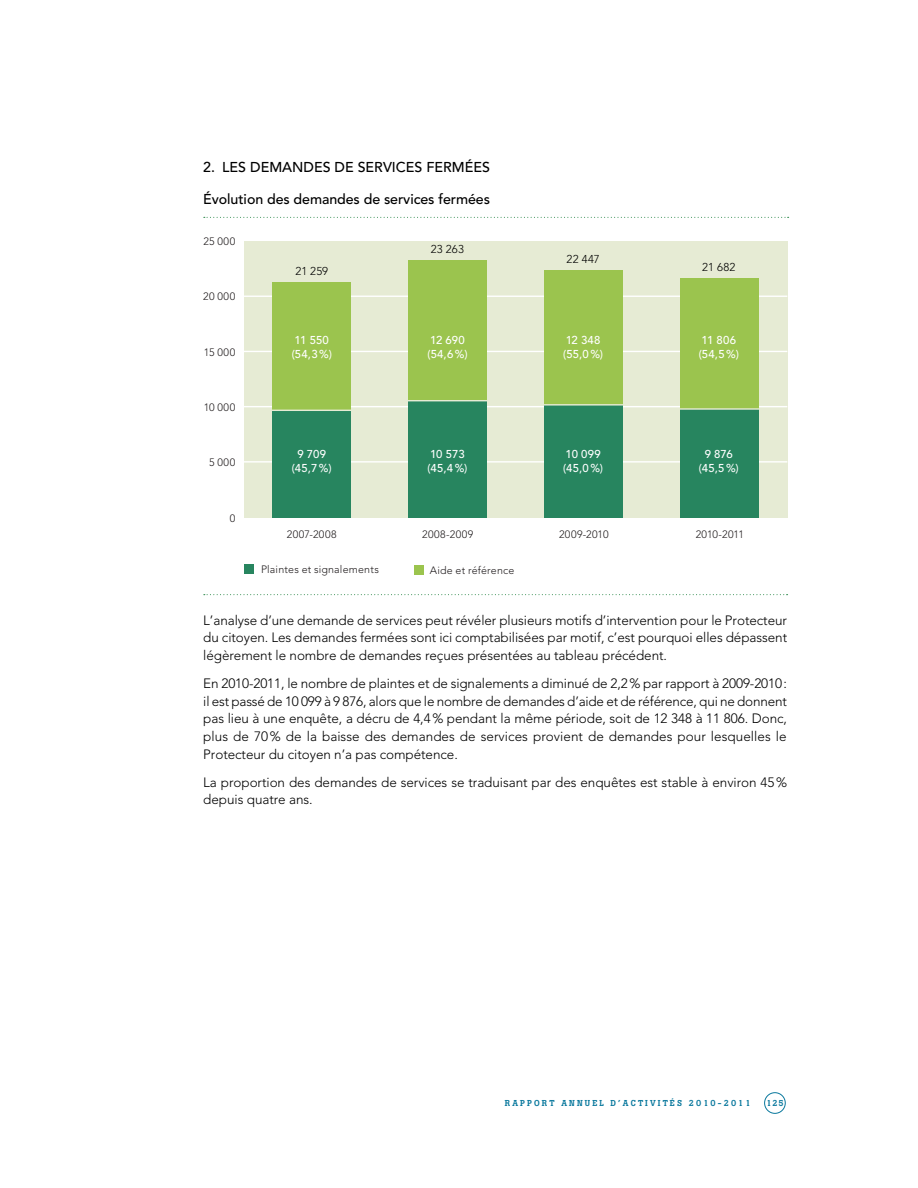
<style>
.page{position:relative;width:918px;height:1188px;background:#fff}
.page>*{position:absolute;margin:0;border:0;box-sizing:border-box;transform-origin:0 0}
.t1{font:500 14.25px "Avenir";letter-spacing:-.005em;color:#000}
.t2{font:300 13.5px/17.7px "Avenir";letter-spacing:-.005em;color:#000;text-align:justify}
.t3{font:500 11.4px/13.8px "Avenir";letter-spacing:-.035em;color:#fff}
.t4{font:300 11.4px "Avenir";color:#000}
.t5{font:300 10.65px "Avenir";letter-spacing:.02em;color:#231f20}
.t6{font:500 8.55px "Boton";letter-spacing:.25em;color:#09789d}
</style>
<div class="page">
<svg style="left:204px;top:217px;width:585px;height:1px"></svg>
<svg style="left:204px;top:594px;width:584px;height:1px"></svg>
<div style="left:244px;top:241px;width:543px;height:277px;background:#e6ebd4"></div>
<hr style="left:244px;top:296px;width:543px;height:1px;background:#fff">
<hr style="left:244px;top:351px;width:543px;height:1px;background:#fff">
<hr style="left:244px;top:406px;width:543px;height:1px;background:#fff">
<hr style="left:244px;top:461px;width:543px;height:2px;background:#fff">
<div style="left:272px;top:410px;width:79px;height:108px;background:#27855f"></div>
<div style="left:272px;top:282px;width:79px;height:128px;background:#9bc44e"></div>
<div style="left:544px;top:405px;width:79px;height:113px;background:#27855f"></div>
<div style="left:544px;top:270px;width:79px;height:135px;background:#9bc44e"></div>
<div style="left:680px;top:409px;width:79px;height:109px;background:#27855f"></div>
<div style="left:680px;top:278px;width:79px;height:131px;background:#9bc44e"></div>
<div style="left:408px;top:400px;width:79px;height:118px;background:#27855f"></div>
<div style="left:408px;top:261px;width:79px;height:140px;background:#9bc44e"></div>
<hr style="left:269px;top:410px;width:87px;height:1px;background:#e6ebd4">
<hr style="left:403px;top:400px;width:86px;height:1px;background:#e6ebd4">
<hr style="left:674px;top:408px;width:87px;height:2px;background:#e6ebd4">
<div style="left:414px;top:565px;width:10px;height:10px;background:#9bc44e"></div>
<div style="left:244px;top:564px;width:10px;height:10px;background:#27855f"></div>
<hr style="left:542px;top:404px;width:87px;height:2px;background:#e6ebd4">
<div style="left:764px;top:1093px;width:21px;height:21px;border:1px solid #09789d;border-radius:50%"></div>
<p class="t1" style="left:203px;top:159px;width:288px">2. LES DEMANDES DE SERVICES FERMÉES</p>
<p class="t1" style="left:203px;top:191px;width:288px">Évolution des demandes de services fermées</p>
<p class="t5" style="left:203px;top:235px;width:33px">25 000</p>
<p class="t5" style="left:203px;top:290px;width:34px">20 000</p>
<p class="t4" style="left:295px;top:265px;width:34px">21 259</p>
<p class="t4" style="left:431px;top:243px;width:35px">23 263</p>
<p class="t4" style="left:567px;top:252px;width:35px">22 447</p>
<p class="t4" style="left:702px;top:260px;width:35px">21 682</p>
<p class="t5" style="left:204px;top:346px;width:33px">15 000</p>
<p class="t5" style="left:204px;top:401px;width:33px">10 000</p>
<p class="t5" style="left:209px;top:456px;width:28px">5 000</p>
<p class="t5" style="left:230px;top:512px;width:7px">0</p>
<p class="t3" style="left:292px;top:334px;width:42px">11 550 (54,3%)</p>
<p class="t3" style="left:563px;top:334px;width:41px">12 348 (55,0%)</p>
<p class="t3" style="left:699px;top:334px;width:42px">11 806 (54,5%)</p>
<p class="t3" style="left:427px;top:334px;width:42px">12 690 (54,6%)</p>
<p class="t3" style="left:428px;top:448px;width:41px">10 573 (45,4%)</p>
<p class="t3" style="left:292px;top:448px;width:41px;text-align:center">9 709 (45,7%)</p>
<p class="t3" style="left:563px;top:448px;width:41px">10 099 (45,0%)</p>
<p class="t3" style="left:699px;top:448px;width:41px;text-align:center">9 876 (45,5%)</p>
<p class="t5" style="left:287px;top:528px;width:51px">2007-2008</p>
<p class="t5" style="left:422px;top:528px;width:53px">2008-2009</p>
<p class="t5" style="left:559px;top:528px;width:51px">2009-2010</p>
<p class="t5" style="left:696px;top:528px;width:50px">2010-2011</p>
<p class="t5" style="left:261px;top:563px;width:119px">Plaintes et signalements</p>
<p class="t5" style="left:430px;top:564px;width:86px">Aide et référence</p>
<p class="t2" style="left:203px;top:611px;width:585px">L’analyse d’une demande de services peut révéler plusieurs motifs d’intervention pour le Protecteur du citoyen. Les demandes fermées sont ici comptabilisées par motif, c’est pourquoi elles dépassent légèrement le nombre de demandes reçues présentées au tableau précédent.</p>
<p class="t2" style="left:203px;top:674px;width:585px">En 2010-2011, le nombre de plaintes et de signalements a diminué de 2,2 % par rapport à 2009-2010 : il est passé de 10 099 à 9 876, alors que le nombre de demandes d’aide et de référence, qui ne donnent pas lieu à une enquête, a décru de 4,4 % pendant la même période, soit de 12 348 à 11 806. Donc, plus de 70 % de la baisse des demandes de services provient de demandes pour lesquelles le Protecteur du citoyen n’a pas compétence.</p>
<p class="t2" style="left:203px;top:773px;width:585px">La proportion des demandes de services se traduisant par des enquêtes est stable à environ 45 % depuis quatre ans.</p>
<p class="t6" style="left:505px;top:1098px;width:247px">RAPPORT ANNUEL D’ACTIVITÉS 2010-2011</p>
<p class="t6" style="left:766px;top:1098px;width:19px">125</p>
</div>
